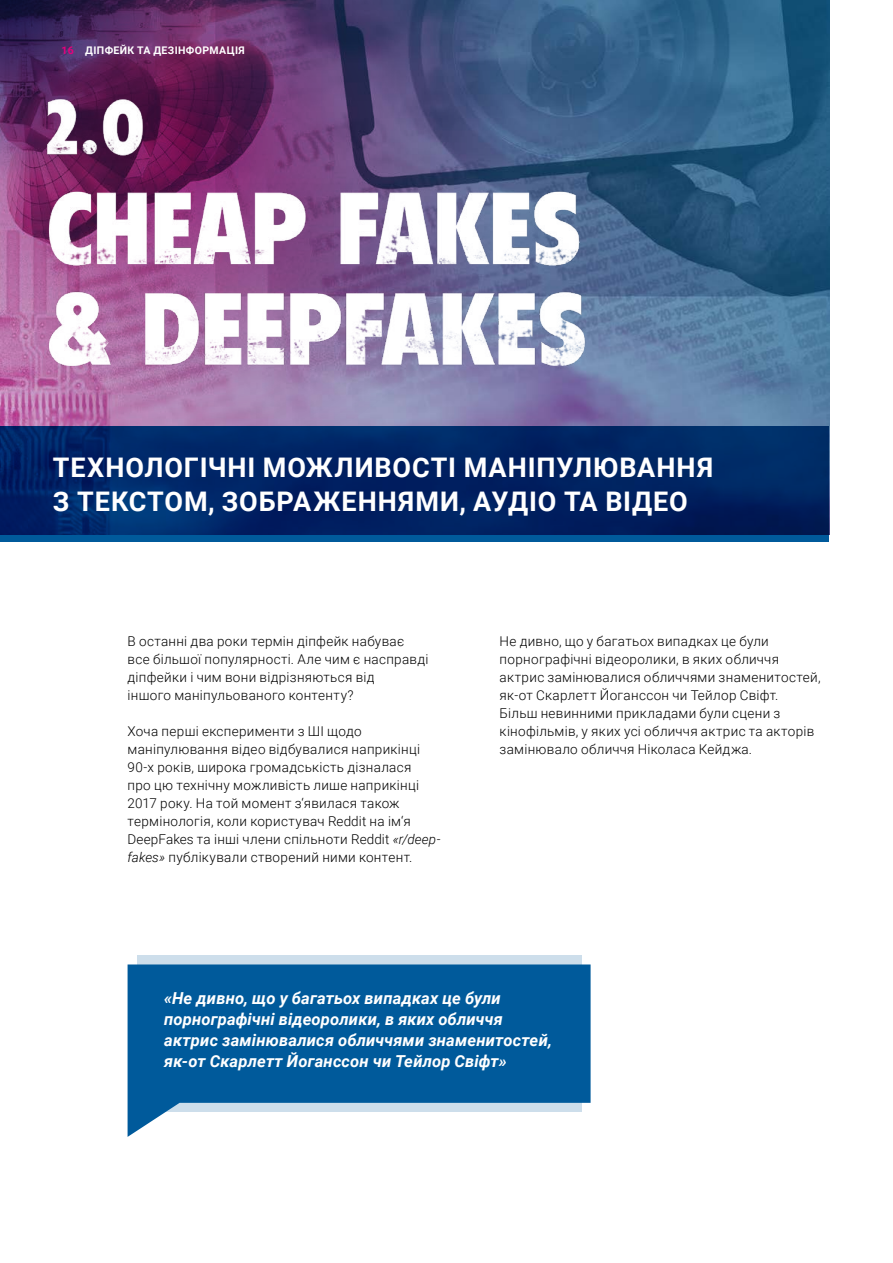
<style>
.page{position:relative;width:893px;height:1263px;background:#fff}
.page>*{position:absolute;margin:0;border:0;box-sizing:border-box;transform-origin:0 0}
.t1{font:700 27px/34.5px "Roboto";letter-spacing:.03em;color:#fff}
.t2{font:italic 700 16.5px/21px "Roboto";letter-spacing:.01em;color:#fff}
.t3{font:300 13.5px/18px "Roboto";letter-spacing:.02em;color:#000}
.t4{font:700 10.5px "Roboto";letter-spacing:.035em;color:#fff}
.s1{color:#e6007d}
.s2{font-style:italic}
</style>
<div class="page">
<img style="left:599px;top:0;width:230px;height:426px">
<svg style="left:0;top:0;width:599px;height:426px;background:#6e5f8f"></svg>
<svg style="left:0;top:0;width:250px;height:233px;background:#5d225a"></svg>
<svg style="left:0;top:426px;width:829px;height:116px;background:#002767"></svg>
<div style="left:137px;top:955px;width:444px;height:157px;background:#cddeeb"></div>
<svg style="left:128px;top:964px;width:463px;height:173px;fill:#005a9b"></svg>
<img style="left:41px;top:93px;width:109px;height:69px">
<img style="left:46px;top:183px;width:553px;height:186px">
<p class="t4" style="left:62px;top:43px;width:185px"><span class="s1">16</span> ДІПФЕЙК ТА ДЕЗІНФОРМАЦІЯ</p>
<h1 class="t1" style="left:53px;top:449px;width:662px">ТЕХНОЛОГІЧНІ МОЖЛИВОСТІ МАНІПУЛЮВАННЯ<br>З ТЕКСТОМ, ЗОБРАЖЕННЯМИ, АУДІО ТА ВІДЕО</h1>
<p class="t3" style="left:128px;top:632px;width:302px">В останні два роки термін діпфейк набуває все більшої популярності. Але чим є насправді діпфейки і чим вони відрізняються від<br>іншого маніпульованого контенту?</p>
<p class="t3" style="left:128px;top:722px;width:314px">Хоча перші експерименти з ШІ щодо маніпулювання відео відбувалися наприкінці 90-х років, широка громадськість дізналася<br>про цю технічну можливість лише наприкінці 2017 року. На той момент з‘явилася також термінологія, коли користувач Reddit на ім‘я DeepFakes та інші члени спільноти Reddit <span class="s2">«r/deep&shy;fakes»</span> публікували створений ними контент.</p>
<p class="t3" style="left:500px;top:632px;width:323px">Не дивно, що у багатьох випадках це були порнографічні відеоролики, в яких обличчя актрис замінювалися обличчями знаменитостей, як-от Скарлетт Йоганссон чи Тейлор Свіфт.<br>Більш невинними прикладами були сцени з кінофільмів, у яких усі обличчя актрис та акторів замінювало обличчя Ніколаса Кейджа.</p>
<p class="t2" style="left:164px;top:987px;width:389px">«Не дивно, що у багатьох випадках це були порнографічні відеоролики, в яких обличчя актрис замінювалися обличчями знаменитостей, як-от Скарлетт Йоганссон чи Тейлор Свіфт»</p>
</div>
